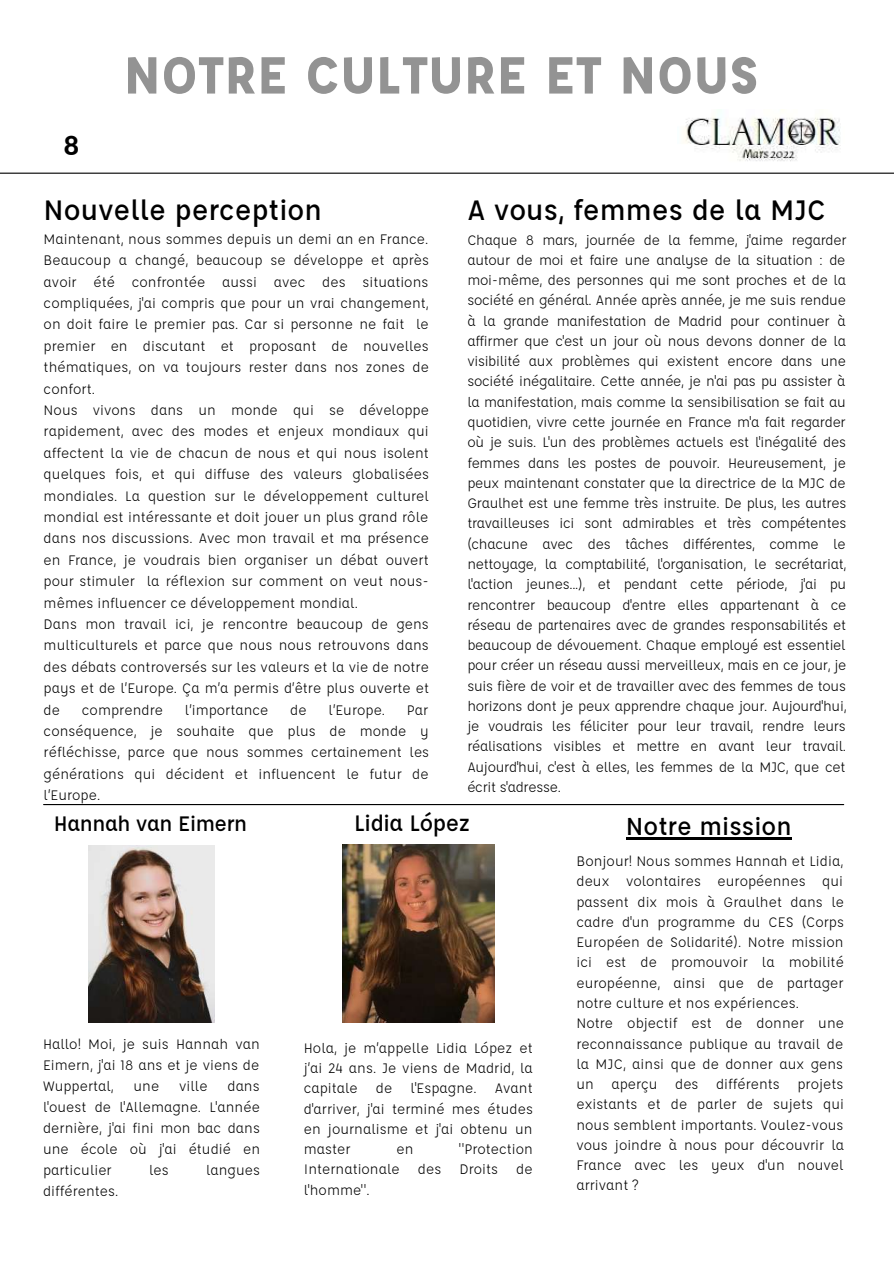
<style>
.page{position:relative;width:894px;height:1264px;background:#fff}
.page>*{position:absolute;margin:0;border:0;box-sizing:border-box;transform-origin:0 0}
.t1{font:700 57px "Affogato";color:#939393}
.t2{font:500 30.75px "Affogato";color:#000}
.t3{font:500 26.85px "Affogato";color:#000}
.t4{font:800 26.25px "Lato";color:#000}
.t5{font:500 24.45px "Affogato";letter-spacing:-.02em;color:#000}
.t6{font:500 22.95px "Affogato";letter-spacing:-.02em;color:#000}
.t7{font:15px/20.2px "Affogato";color:#000;text-align:justify}
</style>
<div class="page">
<hr style="left:0;top:173px;width:893px;height:1px;background:#000">
<img style="left:342px;top:844px;width:152px;height:178px">
<img style="left:88px;top:845px;width:127px;height:177px">
<hr style="left:625px;top:837px;width:166px;height:2px;background:#000">
<hr style="left:44px;top:804px;width:799px;height:1px;background:#000">
<img style="left:685px;top:117px;width:156px;height:45px">
<h3 class="t4" style="left:64px;top:129px;width:17px">8</h3>
<h1 class="t1" style="left:123px;top:38px;width:636px">NOTRE CULTURE ET NOUS</h1>
<h2 class="t2" style="left:44px;top:190px;width:280px">Nouvelle perception</h2>
<p class="t7" style="left:44px;top:227px;width:387px;line-height:21.5px;text-align:left">Maintenant, nous sommes depuis un demi an en France.<br>Beaucoup a changé, beaucoup se développe et après avoir été confrontée aussi avec des situations compliquées, j'ai compris que pour un vrai changement, on doit faire le premier pas. Car si personne ne fait le premier en discutant et proposant de nouvelles thématiques, on va toujours rester dans nos zones de confort.<br>Nous vivons dans un monde qui se développe rapidement, avec des modes et enjeux mondiaux qui affectent la vie de chacun de nous et qui nous isolent quelques fois, et qui diffuse des valeurs globalisées mondiales. La question sur le développement culturel mondial est intéressante et doit jouer un plus grand rôle dans nos discussions. Avec mon travail et ma présence en France, je voudrais bien organiser un débat ouvert pour stimuler la réflexion sur comment on veut nous&shy;mêmes influencer ce développement mondial.<br>Dans mon travail ici, je rencontre beaucoup de gens multiculturels et parce que nous nous retrouvons dans des débats controversés sur les valeurs et la vie de notre pays et de l’Europe. Ça m’a permis d’être plus ouverte et de</p>
<p class="t7" style="left:82px;top:699px;width:83px">comprendre</p>
<p class="t7" style="left:185px;top:699px;width:85px">l’importance</p>
<p class="t7" style="left:290px;top:699px;width:18px">de</p>
<p class="t7" style="left:328px;top:699px;width:58px">l’Europe.</p>
<p class="t7" style="left:44px;top:698px;width:387px;line-height:21.5px;text-indent:363px">Par conséquence, je souhaite que plus de monde y réfléchisse, parce que nous sommes certainement les générations qui décident et influencent le futur de l’Europe.</p>
<h2 class="t2" style="left:467px;top:190px;width:360px">A vous, femmes de la MJC</h2>
<p class="t7" style="left:467px;top:229px;width:380px">Chaque 8 mars, journée de la femme, j'aime regarder autour de moi et faire une analyse de la situation : de moi-même, des personnes qui me sont proches et de la société en général. Année après année, je me suis rendue à la grande manifestation de Madrid pour continuer à affirmer que c'est un jour où nous devons donner de la visibilité aux problèmes qui existent encore dans une société inégalitaire. Cette année, je n'ai pas pu assister à la manifestation, mais comme la sensibilisation se fait au quotidien, vivre cette journée en France m'a fait regarder où je suis. L'un des problèmes actuels est l'inégalité des femmes dans les postes de pouvoir. Heureusement, je peux maintenant constater que la directrice de la MJC de Graulhet est une femme très instruite. De plus, les autres travailleuses ici sont admirables et très compétentes (chacune avec des tâches différentes, comme le nettoyage, la comptabilité, l'organisation, le secrétariat, l'action jeunes...), et pendant cette période, j'ai pu rencontrer beaucoup d'entre elles appartenant à ce réseau de partenaires avec de grandes responsabilités et beaucoup de dévouement. Chaque employé est essentiel pour créer un réseau aussi merveilleux, mais en ce jour, je suis fière de voir et de travailler avec des femmes de tous horizons dont je peux apprendre chaque jour. Aujourd'hui, je voudrais les féliciter pour leur travail, rendre leurs réalisations visibles et mettre en avant leur travail.<br>Aujourd'hui, c'est à elles, les femmes de la MJC, que cet écrit s'adresse.</p>
<h3 class="t6" style="left:54px;top:808px;width:195px">Hannah van Eimern</h3>
<p class="t7" style="left:43px;top:1032px;width:218px;line-height:21px">Hallo! Moi, je suis Hannah van Eimern, j'ai 18 ans et je viens de Wuppertal,</p>
<p class="t7" style="left:43px;top:1074px;width:218px;line-height:21px;text-indent:184px">dans l'ouest de l'Allemagne. L'année dernière, j'ai fini mon bac dans une école où j'ai étudié en particulier</p>
<p class="t7" style="left:133px;top:1075px;width:27px">une</p>
<p class="t7" style="left:179px;top:1075px;width:30px">ville</p>
<p class="t7" style="left:149px;top:1159px;width:21px">les</p>
<p class="t7" style="left:206px;top:1159px;width:55px">langues</p>
<p class="t7" style="left:43px;top:1180px;width:77px">différentes.</p>
<h3 class="t5" style="left:354px;top:807px;width:117px">Lidia López</h3>
<h3 class="t3" style="left:625px;top:808px;width:167px">Notre mission</h3>
<p class="t7" style="left:304px;top:1037px;width:231px">Hola, je m’appelle Lidia López et j’ai 24 ans. Je viens de Madrid, la capitale de l'Espagne. Avant d'arriver, j'ai terminé mes études en journalisme et j'ai obtenu un master</p>
<p class="t7" style="left:304px;top:1138px;width:231px;text-indent:155px">"Protection Internationale des Droits de l'homme".</p>
<p class="t7" style="left:396px;top:1138px;width:19px">en</p>
<p class="t7" style="left:576px;top:850px;width:269px;text-align:left">Bonjour! Nous sommes Hannah et Lidia, deux volontaires européennes qui passent dix mois à Graulhet dans le cadre d'un programme du CES (Corps Européen de Solidarité). Notre mission ici est de promouvoir la mobilité européenne, ainsi que de partager notre culture et nos expériences.<br>Notre objectif est de donner une reconnaissance publique au travail de la MJC, ainsi que de donner aux gens un aperçu des différents projets existants et de parler de sujets qui nous semblent importants. Voulez-vous vous joindre à nous pour découvrir la France avec les yeux d'un nouvel arrivant ?</p>
</div>
